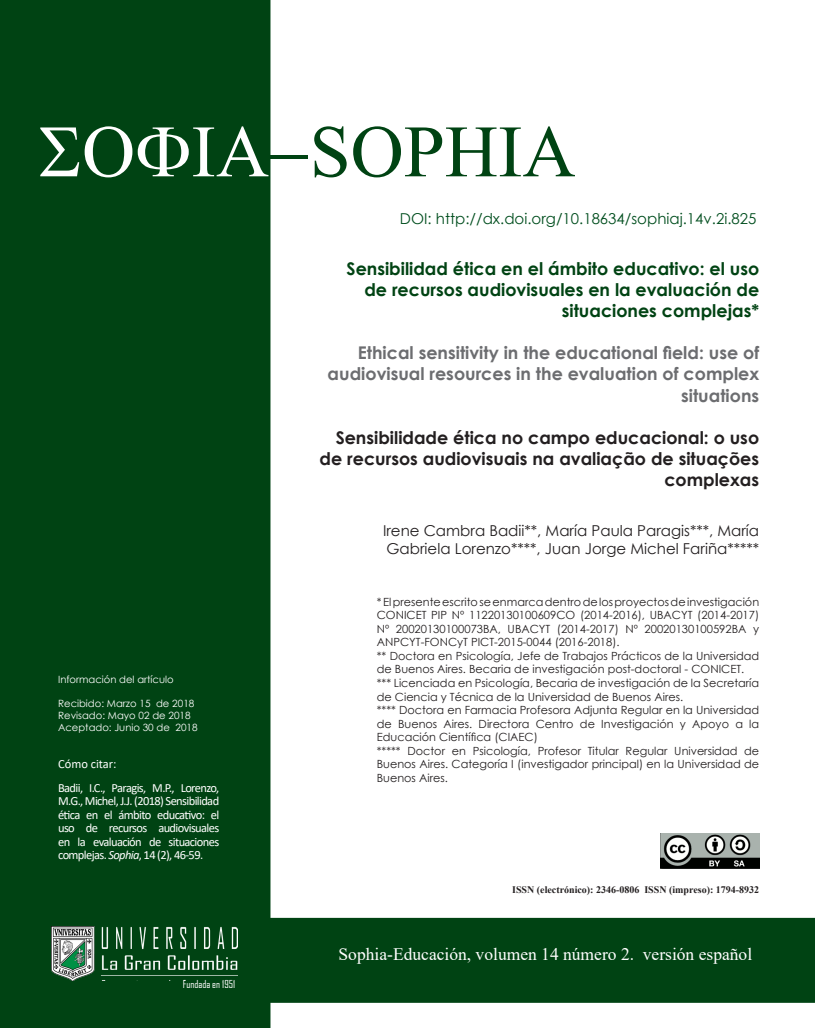
<style>
.page{position:relative;width:815px;height:1028px;background:#fff}
.page>*{position:absolute;margin:0;border:0;box-sizing:border-box;transform-origin:0 0}
.t1{font:73.75px "Times New Roman";color:#004313}
.t2{font:700 17.5px/21px "Century Gothic";color:#004313;text-align:right}
.t3{font:700 17.5px/21px "Century Gothic";color:#6c6d70;text-align:right}
.t4{font:700 17.5px/21px "Century Gothic";color:#231f20;text-align:right}
.t5{font:17.5px "Times New Roman";color:#fff}
.t6{font:15px/18px "Century Gothic";color:#231f20}
.t7{font:15px "Century Gothic";color:#004e1e}
.t8{font:12.5px/13.5px "Calibri";letter-spacing:-.05em;color:#fff;text-align:justify}
.t9{font:12.5px "Calibri";color:#fff}
.t10{font:11.25px/13.5px "Century Gothic";color:#231f20;text-align:justify}
.t11{font:10.5px "Agency FB";color:#fff}
.Titulo_Principal{font:10px "Century Gothic";color:#fff}
.Titulo_Principal-2{font:700 10px "Times New Roman";color:#231f20}
.s1{font-style:italic}
</style>
<div class="page">
<div style="left:1px;top:1px;width:269px;height:1026px;background:#004313"></div>
<div style="left:261px;top:918px;width:553px;height:84px;background:#004313"></div>
<div style="left:261px;top:917px;width:554px;height:85px;border:1px solid #004313"></div>
<img style="left:660px;top:833px;width:99px;height:35px">
<img style="left:51px;top:926px;width:186px;height:54px">
<svg style="left:270px;top:126px;width:1px;height:50px"></svg>
<p class="Titulo_Principal" style="left:58px;top:672px;width:117px">Información del artículo</p>
<p class="Titulo_Principal" style="left:58px;top:696px;width:138px">Recibido: Marzo 15 de 2018</p>
<p class="Titulo_Principal" style="left:58px;top:708px;width:134px">Revisado: Mayo 02 de 2018</p>
<p class="Titulo_Principal" style="left:58px;top:720px;width:141px">Aceptado: Junio 30 de 2018</p>
<p class="t9" style="left:58px;top:755px;width:60px">Cómo citar:</p>
<p class="t8" style="left:58px;top:780px;width:163px">Badii, I.C., Paragis, M.P., Lorenzo, M.G., Michel, J.J. (2018) Sensibilidad ética en el ámbito educativo: el uso de recursos audiovisuales en la evaluación de situaciones complejas. <span class="s1">Sophia</span>, 14 (2), 46-59.</p>
<p class="t11" style="left:183px;top:977px;width:54px">Fundada en 1951</p>
<p class="t1" style="left:310px;top:100px;width:268px">SOPHIA</p>
<p class="t7" style="left:400px;top:208px;width:358px">DOI: http://dx.doi.org/10.18634/sophiaj.14v.2i.825</p>
<p class="t2" style="left:347px;top:258px;width:414px">Sensibilidad ética en el ámbito educativo: el uso de recursos audiovisuales en la evaluación de situaciones complejas*</p>
<p class="t3" style="left:328px;top:342px;width:433px">Ethical sensitivity in the educational field: use of audiovisual resources in the evaluation of complex situations</p>
<p class="t4" style="left:320px;top:426px;width:441px">Sensibilidade ética no campo educacional: o uso de recursos audiovisuais na avaliação de situações complexas</p>
<p class="t6" style="left:383px;top:521px;width:378px">Irene Cambra Badii**, María Paula Paragis***, María<br>Gabriela Lorenzo****, Juan Jorge Michel Fariña*****</p>
<p class="t10" style="left:377px;top:595px;width:384px">* El presente escrito se enmarca dentro de los proyectos de investigación CONICET PIP Nº 11220130100609CO (2014-2016), UBACYT (2014-2017)<br>Nº 20020130100073BA, UBACYT (2014-2017) Nº 20020130100592BA y ANPCYT-FONCyT PICT-2015-0044 (2016-2018).</p>
<p class="t10" style="left:377px;top:649px;width:384px">** Doctora en Psicología, Jefe de Trabajos Prácticos de la Universidad de Buenos Aires. Becaria de investigación post-doctoral - CONICET.</p>
<p class="t10" style="left:377px;top:676px;width:384px">*** Licenciada en Psicología, Becaria de investigación de la Secretaría de Ciencia y Técnica de la Universidad de Buenos Aires.</p>
<p class="t10" style="left:377px;top:703px;width:384px">**** Doctora en Farmacia Profesora Adjunta Regular en la Universidad de Buenos Aires. Directora Centro de Investigación y Apoyo a la Educación Científica (CIAEC)</p>
<p class="t10" style="left:377px;top:743px;width:384px">***** Doctor en Psicología, Profesor Titular Regular Universidad de Buenos Aires. Categoría I (investigador principal) en la Universidad de Buenos Aires.</p>
<p class="Titulo_Principal-2" style="left:512px;top:882px;width:249px">ISSN (electrónico): 2346-0806 ISSN (impreso): 1794-8932</p>
<p class="t5" style="left:339px;top:941px;width:415px">Sophia-Educación, volumen 14 número 2. versión español</p>
</div>
